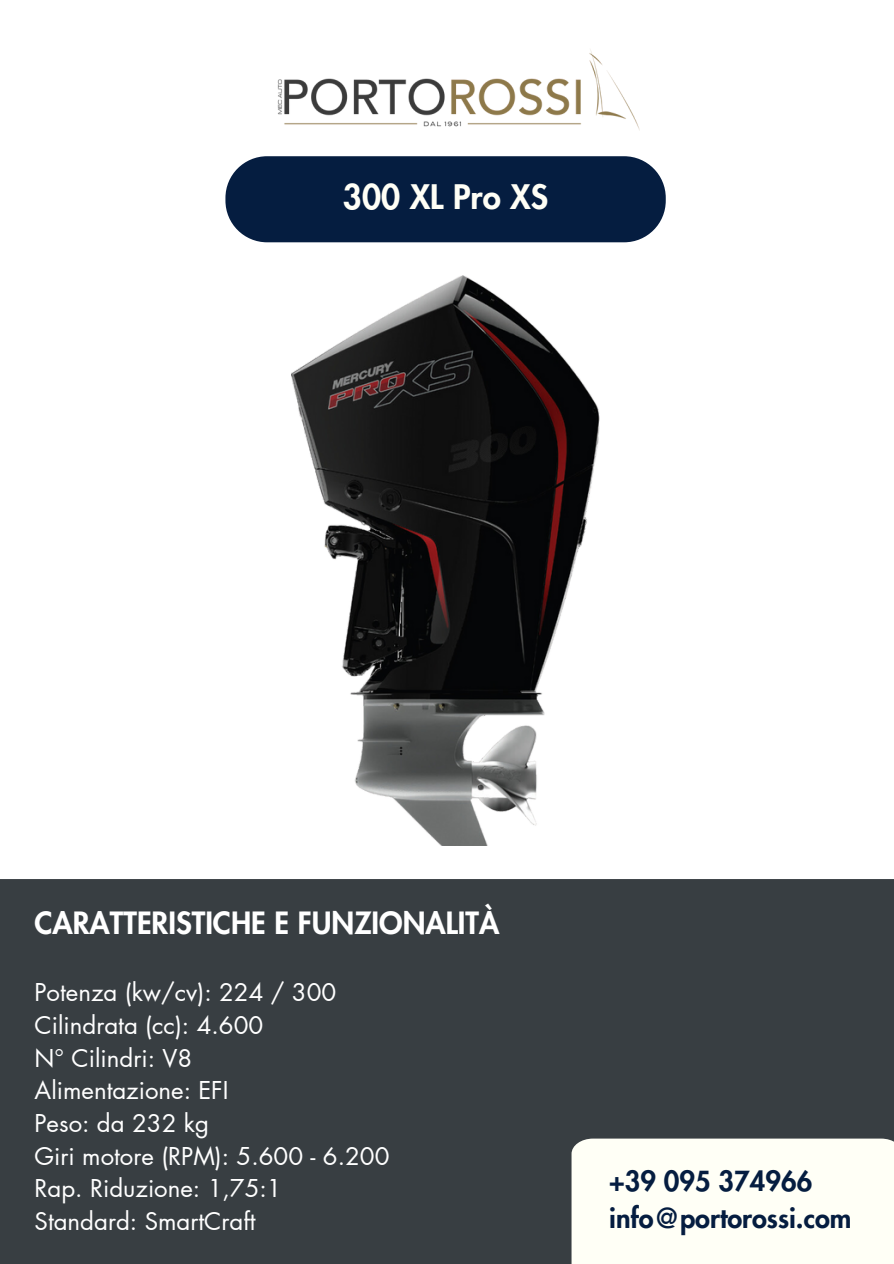
<style>
.page{position:relative;width:894px;height:1264px;background:#fff}
.page>*{position:absolute;margin:0;border:0;box-sizing:border-box;transform-origin:0 0}
.t1{font:800 33px "Futura LT Pro";color:#fffff6}
.t2{font:800 30px "Futura LT Pro";color:#fff}
.t3{font:800 27px/37.2px "Futura LT Pro";color:#051d40}
.t4{font:24px "Futura LT Pro";color:#fff}
</style>
<div class="page">
<div style="left:0;top:879px;width:893px;height:384px;background:#383e42"></div>
<div style="left:225px;top:156px;width:440px;height:86px;background:#051d40;border-radius:42px"></div>
<img style="left:291px;top:276px;width:308px;height:569px">
<div style="left:571px;top:1138px;width:322px;height:125px;background:#fffff6"></div>
<img style="left:278px;top:49px;width:361px;height:80px">
<h2 class="t1" style="left:343px;top:182px;width:207px">300 XL Pro XS</h2>
<p class="t2" style="left:35px;top:909px;width:466px">CARATTERISTICHE E FUNZIONALITÀ</p>
<h1 class="t4" style="left:35px;top:981px;width:303px">Potenza (kw/cv): 224 / 300</h1>
<p class="t4" style="left:35px;top:1014px;width:230px">Cilindrata (cc): 4.600</p>
<p class="t4" style="left:35px;top:1046px;width:159px">N° Cilindri: V8</p>
<p class="t4" style="left:35px;top:1079px;width:195px">Alimentazione: EFI</p>
<p class="t4" style="left:35px;top:1112px;width:176px">Peso: da 232 kg</p>
<p class="t4" style="left:35px;top:1144px;width:356px">Giri motore (RPM): 5.600 - 6.200</p>
<p class="t4" style="left:35px;top:1177px;width:248px">Rap. Riduzione: 1,75:1</p>
<p class="t4" style="left:35px;top:1209px;width:222px">Standard: SmartCraft</p>
<p class="t3" style="left:609px;top:1163px;width:244px">+39 095 374966 info@portorossi.com</p>
</div>
